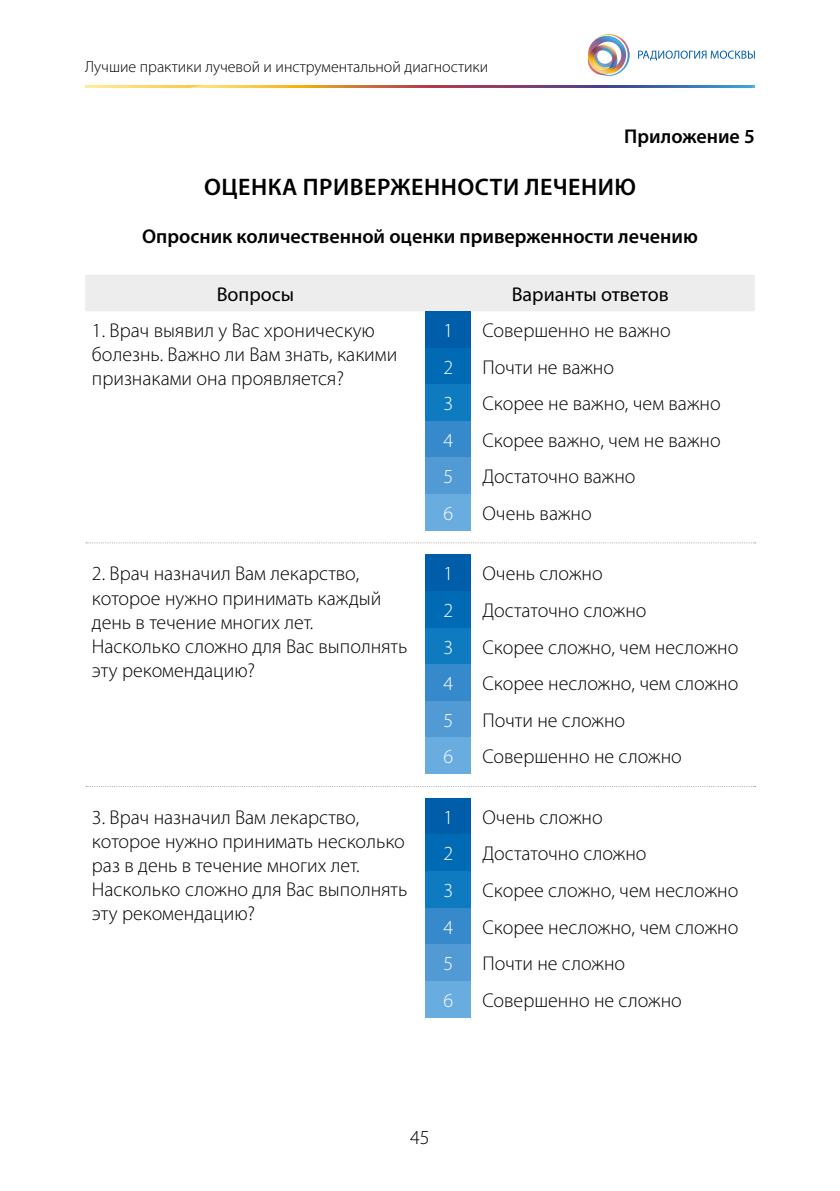
<style>
.page{position:relative;width:840px;height:1191px;background:#fff}
.page>*{position:absolute;margin:0;border:0;box-sizing:border-box;transform-origin:0 0}
.t1{font:600 24px "Myriad Pro";letter-spacing:.02em;color:#000}
.t2{font:300 20px/24px "Myriad Pro";color:#000}
.t3{font:600 20px "Myriad Pro";color:#000}
.t4{font:20px "Myriad Pro";color:#000}
.t5{font:300 20px "Myriad Pro";color:#fff}
.t6{font:300 16px "Myriad Pro";color:#000}
</style>
<div class="page">
<svg style="left:638px;top:51px;width:116px;height:9px"></svg>
<img style="left:587px;top:34px;width:42px;height:42px">
<svg style="left:85px;top:85px;width:669px;height:3px"></svg>
<svg style="left:189px;top:85px;width:562px;height:3px;background:#99746b"></svg>
<div style="left:85px;top:275px;width:669px;height:36px;background:#ededed"></div>
<div style="left:425px;top:311px;width:46px;height:37px;background:#005da9"></div>
<div style="left:425px;top:348px;width:46px;height:36px;background:#006bb4"></div>
<div style="left:425px;top:384px;width:46px;height:37px;background:#0e7abf"></div>
<div style="left:425px;top:421px;width:46px;height:36px;background:#3689ca"></div>
<div style="left:425px;top:457px;width:46px;height:37px;background:#519ad4"></div>
<div style="left:425px;top:494px;width:46px;height:37px;background:#69acdf"></div>
<div style="left:425px;top:555px;width:46px;height:36px;background:#005da9"></div>
<div style="left:425px;top:591px;width:46px;height:37px;background:#006bb4"></div>
<div style="left:425px;top:628px;width:46px;height:36px;background:#0e7abf"></div>
<div style="left:425px;top:664px;width:46px;height:37px;background:#3689ca"></div>
<div style="left:425px;top:701px;width:46px;height:36px;background:#519ad4"></div>
<div style="left:425px;top:737px;width:46px;height:37px;background:#69acdf"></div>
<div style="left:425px;top:798px;width:46px;height:36px;background:#005da9"></div>
<div style="left:425px;top:834px;width:46px;height:37px;background:#006bb4"></div>
<div style="left:425px;top:871px;width:46px;height:36px;background:#0e7abf"></div>
<div style="left:425px;top:907px;width:46px;height:37px;background:#3689ca"></div>
<div style="left:425px;top:944px;width:46px;height:36px;background:#519ad4"></div>
<div style="left:425px;top:980px;width:46px;height:37px;background:#69acdf"></div>
<svg style="left:86px;top:542px;width:669px;height:1px"></svg>
<svg style="left:86px;top:786px;width:669px;height:1px"></svg>
<p class="t6" style="left:85px;top:57px;width:404px">Лучшие практики лучевой и инструментальной диагностики</p>
<p class="t3" style="left:624px;top:123px;width:132px">Приложение 5</p>
<p class="t1" style="left:204px;top:171px;width:433px">ОЦЕНКА ПРИВЕРЖЕННОСТИ ЛЕЧЕНИЮ</p>
<p class="t3" style="left:142px;top:223px;width:557px">Опросник количественной оценки приверженности лечению</p>
<p class="t4" style="left:216px;top:283px;width:79px">Вопросы</p>
<p class="t4" style="left:511px;top:283px;width:158px">Варианты ответов</p>
<p class="t2" style="left:92px;top:319px;width:306px">1. Врач выявил у Вас хроническую болезнь. Важно ли Вам знать, какими признаками она проявляется?</p>
<p class="t5" style="left:443px;top:319px;width:11px">1</p>
<p class="t2" style="left:482px;top:319px;width:190px">Совершенно не важно</p>
<p class="t5" style="left:443px;top:356px;width:11px">2</p>
<p class="t2" style="left:482px;top:355px;width:133px">Почти не важно</p>
<p class="t5" style="left:443px;top:392px;width:11px">3</p>
<p class="t2" style="left:482px;top:392px;width:239px">Скорее не важно, чем важно</p>
<p class="t5" style="left:443px;top:429px;width:11px">4</p>
<p class="t2" style="left:482px;top:428px;width:239px">Скорее важно, чем не важно</p>
<p class="t5" style="left:443px;top:466px;width:11px">5</p>
<p class="t2" style="left:482px;top:465px;width:154px">Достаточно важно</p>
<p class="t5" style="left:443px;top:502px;width:11px">6</p>
<p class="t2" style="left:482px;top:501px;width:111px">Очень важно</p>
<p class="t2" style="left:92px;top:562px;width:317px">2. Врач назначил Вам лекарство, которое нужно принимать каждый день в течение многих лет.<br>Насколько сложно для Вас выполнять эту рекомендацию?</p>
<p class="t5" style="left:443px;top:563px;width:11px">1</p>
<p class="t2" style="left:482px;top:562px;width:122px">Очень сложно</p>
<p class="t5" style="left:443px;top:599px;width:11px">2</p>
<p class="t2" style="left:482px;top:598px;width:165px">Достаточно сложно</p>
<p class="t5" style="left:443px;top:636px;width:11px">3</p>
<p class="t2" style="left:482px;top:635px;width:257px">Скорее сложно, чем несложно</p>
<p class="t5" style="left:443px;top:672px;width:11px">4</p>
<p class="t2" style="left:482px;top:672px;width:257px">Скорее несложно, чем сложно</p>
<p class="t5" style="left:443px;top:709px;width:11px">5</p>
<p class="t2" style="left:482px;top:708px;width:144px">Почти не сложно</p>
<p class="t5" style="left:443px;top:745px;width:11px">6</p>
<p class="t2" style="left:482px;top:745px;width:201px">Совершенно не сложно</p>
<p class="t2" style="left:92px;top:805px;width:317px">3. Врач назначил Вам лекарство, которое нужно принимать несколько раз в день в течение многих лет.<br>Насколько сложно для Вас выполнять эту рекомендацию?</p>
<p class="t5" style="left:443px;top:806px;width:11px">1</p>
<p class="t2" style="left:482px;top:805px;width:122px">Очень сложно</p>
<p class="t5" style="left:443px;top:842px;width:11px">2</p>
<p class="t2" style="left:482px;top:842px;width:165px">Достаточно сложно</p>
<p class="t5" style="left:443px;top:879px;width:11px">3</p>
<p class="t2" style="left:482px;top:878px;width:257px">Скорее сложно, чем несложно</p>
<p class="t5" style="left:443px;top:915px;width:11px">4</p>
<p class="t2" style="left:482px;top:915px;width:257px">Скорее несложно, чем сложно</p>
<p class="t5" style="left:443px;top:952px;width:11px">5</p>
<p class="t2" style="left:482px;top:951px;width:144px">Почти не сложно</p>
<p class="t5" style="left:443px;top:989px;width:11px">6</p>
<p class="t2" style="left:482px;top:988px;width:201px">Совершенно не сложно</p>
<p class="t2" style="left:410px;top:1125px;width:21px">45</p>
</div>
